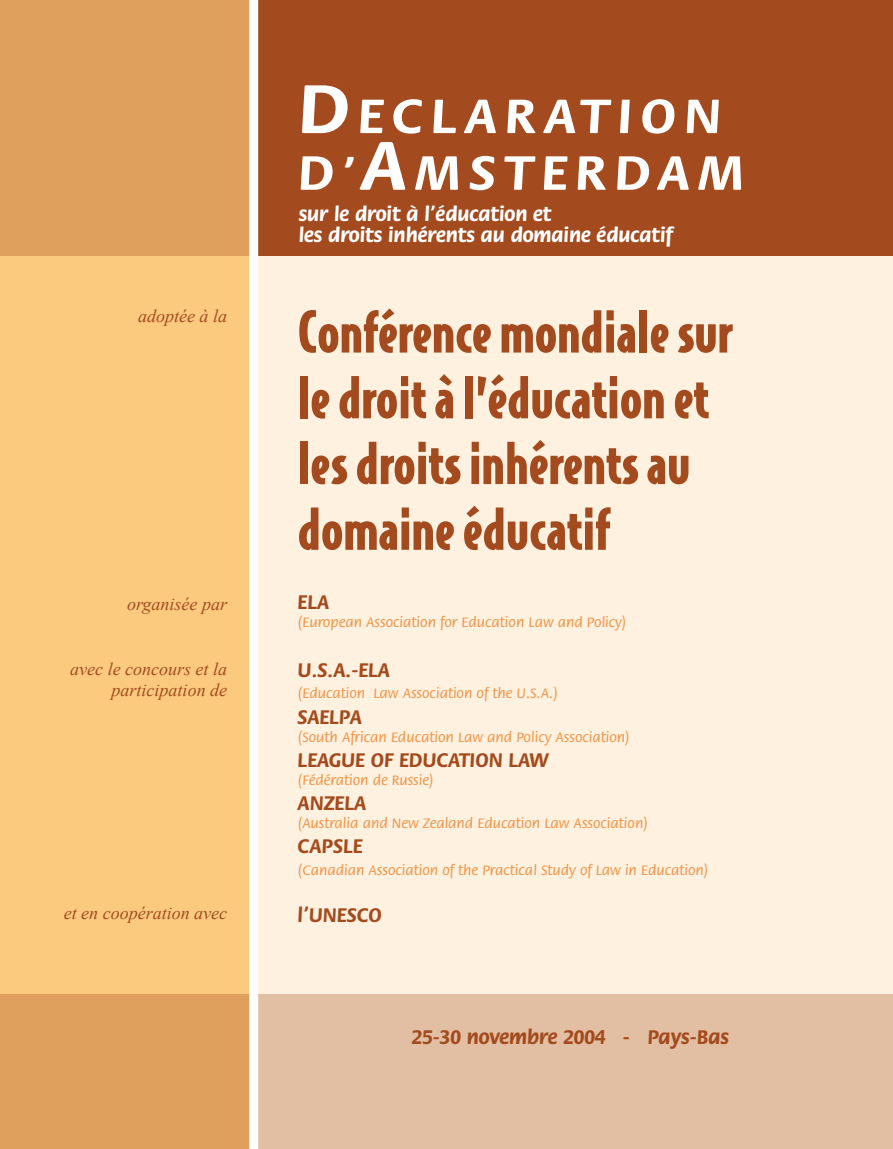
<style>
.page{position:relative;width:893px;height:1149px;background:#fff}
.page>*{position:absolute;margin:0;border:0;box-sizing:border-box;transform-origin:0 0}
.t1{font:900 54.75px/65.7px "Bodega Sans";color:#a34b1e}
.t2{font:700 51.3px/56.6px "Flora";letter-spacing:.145em;color:#fff;scale:1.09 1}
.t3{font:700 21px "Flora";color:#a34b1e}
.t4{font:700 21px/20.7px "Flora";color:#fff}
.t5{font:italic 18px/21.6px "Times New Roman";color:#a34b1e;text-align:right}
.t6{font:500 15px "Flora";color:#f2964a}
.s1{font-size:73.35px}
.s2{font-size:45px}
</style>
<div class="page">
<div style="left:220px;top:230px;width:673px;height:918px;background:#fef1df"></div>
<div style="left:235px;top:0;width:658px;height:255px;background:#a34b1e"></div>
<div style="left:0;top:0;width:254px;height:1148px;background:#fbca7f"></div>
<div style="left:0;top:0;width:255px;height:255px;background:#df9f5d"></div>
<svg style="left:0;top:994px;width:893px;height:154px;background:#e1b48d"></svg>
<div style="left:249px;top:0;width:9px;height:1148px;background:#fff"></div>
<p class="t5" style="left:138px;top:304px;width:90px">adoptée à la</p>
<p class="t5" style="left:127px;top:593px;width:101px">organisée par</p>
<p class="t5" style="left:70px;top:657px;width:158px">avec le concours et la participation de</p>
<p class="t5" style="left:64px;top:901px;width:165px">et en coopération avec</p>
<h2 class="t2" style="left:298px;top:89px;width:411px"><span class="s1">D</span>eclaration d<span class="s2">’</span><span class="s1">A</span>msterdam</h2>
<h3 class="t4" style="left:299px;top:204px;width:376px">sur le droit à l’éducation et<br>les droits inhérents au domaine éducatif</h3>
<h1 class="t1" style="left:298px;top:296px;width:437px">Conférence mondiale sur le droit à l’éducation et les droits inhérents au domaine éducatif</h1>
<h3 class="t3" style="left:298px;top:591px;width:33px">ELA</h3>
<p class="t6" style="left:298px;top:614px;width:331px">(European Association for Education Law and Policy)</p>
<h3 class="t3" style="left:298px;top:658px;width:94px">U.S.A.-ELA</h3>
<p class="t6" style="left:298px;top:685px;width:262px">(Education Law Association of the U.S.A.)</p>
<h3 class="t3" style="left:298px;top:705px;width:66px">SAELPA</h3>
<p class="t6" style="left:298px;top:728px;width:334px">(South African Education Law and Policy Association)</p>
<h3 class="t3" style="left:298px;top:748px;width:253px">LEAGUE OF EDUCATION LAW</h3>
<p class="t6" style="left:298px;top:771px;width:138px">(Fédération de Russie)</p>
<h3 class="t3" style="left:298px;top:791px;width:70px">ANZELA</h3>
<p class="t6" style="left:298px;top:815px;width:352px">(Australia and New Zealand Education Law Association)</p>
<h3 class="t3" style="left:298px;top:834px;width:66px">CAPSLE</h3>
<p class="t6" style="left:298px;top:861px;width:412px">(Canadian Association of the Practical Study of Law in Education)</p>
<h3 class="t3" style="left:298px;top:903px;width:86px">l’UNESCO</h3>
<h3 class="t3" style="left:412px;top:1025px;width:319px">25-30 novembre 2004 - Pays-Bas</h3>
</div>
